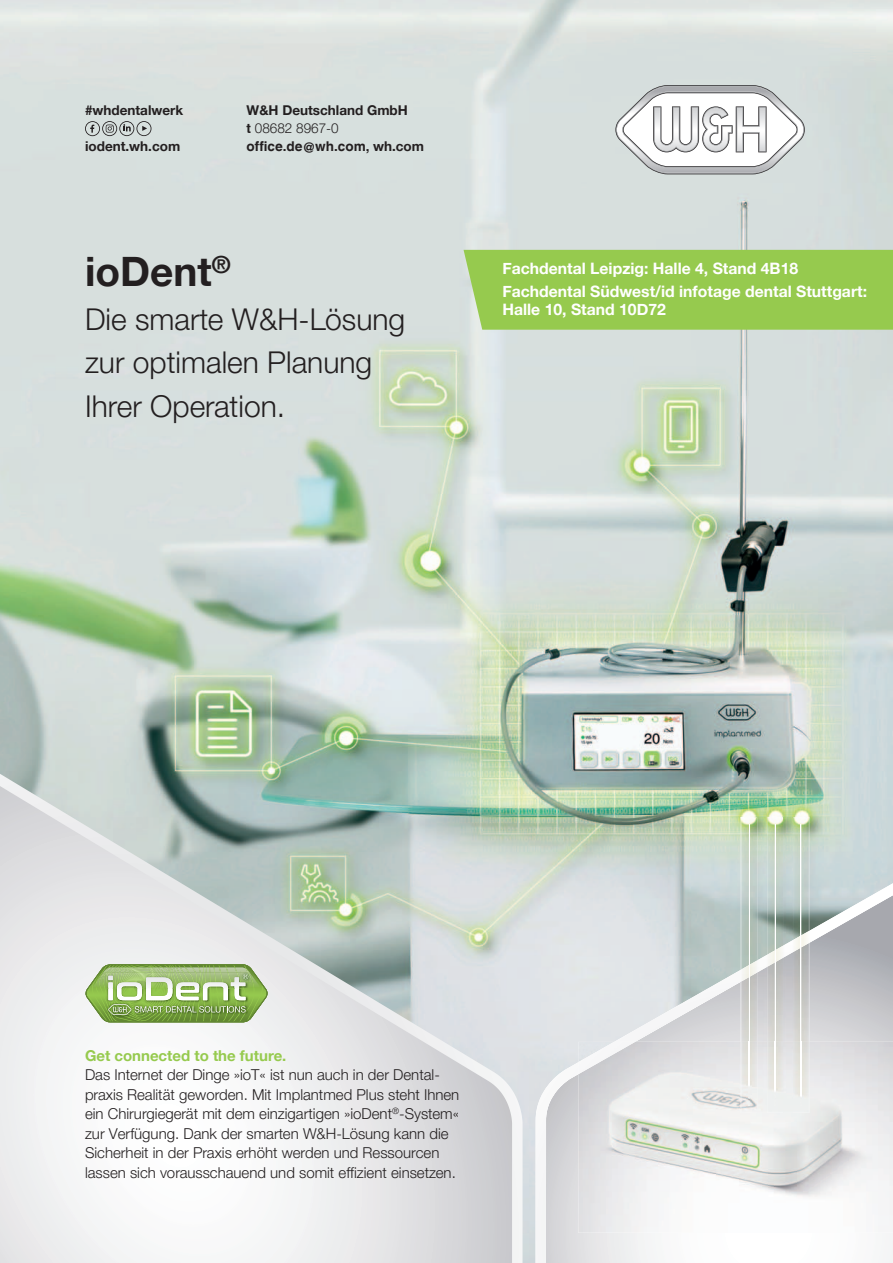
<style>
.page{position:relative;width:893px;height:1263px;background:#fff}
.page>*{position:absolute;margin:0;border:0;box-sizing:border-box;transform-origin:0 0}
.t1{font:700 40.5px "Helvetica Neue World 75";color:#231f20}
.t2{font:30px/43.5px "Helvetica Neue World 45 Lt";color:#231f20}
.t3{font:700 15.75px/22.2px "Helvetica Neue";color:#fff}
.t4{font:15px/19.5px "Helvetica Neue World 45 Lt";color:#231f20}
.t5{font:700 15px "Helvetica Neue World 75";color:#96ca4e}
.t6{font:700 13.5px "Helvetica Neue World 75";color:#231f20}
.t7{font:700 13.5px "Helvetica World";color:#231f20}
.t8{font:13.5px "Helvetica Neue World 45 Lt";color:#231f20}
.s1{font-family:"Helvetica World";font-weight:700}
.s2{font-family:"Helvetica Neue World 75"}
</style>
<div class="page">
<img style="left:0;top:0;width:893px;height:1263px">
<svg style="left:0;top:749px;width:528px;height:514px"></svg>
<svg style="left:535px;top:883px;width:358px;height:380px"></svg>
<svg style="left:615px;top:85px;width:190px;height:89px"></svg>
<img style="left:740px;top:817px;width:70px;height:114px">
<img style="left:740px;top:982px;width:70px;height:60px">
<img style="left:740px;top:931px;width:70px;height:51px">
<img style="left:741px;top:817px;width:16px;height:143px">
<img style="left:741px;top:981px;width:16px;height:61px">
<img style="left:741px;top:960px;width:16px;height:21px">
<hr style="left:749px;top:824px;width:1px;height:282px;background:#fff">
<img style="left:767px;top:817px;width:16px;height:129px">
<img style="left:767px;top:967px;width:16px;height:75px">
<img style="left:767px;top:946px;width:16px;height:21px">
<hr style="left:775px;top:824px;width:1px;height:282px;background:#fff">
<img style="left:793px;top:817px;width:16px;height:114px">
<img style="left:793px;top:952px;width:16px;height:90px">
<img style="left:793px;top:931px;width:16px;height:21px">
<hr style="left:801px;top:824px;width:1px;height:282px;background:#fff">
<img style="left:578px;top:1042px;width:315px;height:191px">
<img style="left:578px;top:1042px;width:57px;height:32px">
<img style="left:749px;top:1042px;width:1px;height:64px">
<img style="left:775px;top:1042px;width:1px;height:64px">
<img style="left:801px;top:1042px;width:1px;height:64px">
<svg style="left:84px;top:964px;width:185px;height:58px"></svg>
<svg style="left:85px;top:121px;width:66px;height:15px"></svg>
<div style="left:464px;top:250px;width:429px;height:80px;background:#96ca4e"></div>
<p class="t6" style="left:85px;top:102px;width:100px">#whdentalwerk</p>
<p class="t6" style="left:85px;top:138px;width:97px">iodent.wh.com</p>
<p class="t6" style="left:247px;top:102px;width:163px">W&amp;H Deutschland GmbH</p>
<p class="t8" style="left:247px;top:123px;width:94px"><span class="s1">t</span> 08682 8967-0</p>
<p class="t7" style="left:247px;top:141px;width:179px">office.de@wh.com, <span class="s2">wh.com</span></p>
<h1 class="t1" style="left:85px;top:248px;width:147px">ioDent<sup>®</sup></h1>
<h2 class="t2" style="left:85px;top:300px;width:322px">Die smarte W&amp;H-Lösung zur optimalen Planung<br>Ihrer Operation.</h2>
<p class="t3" style="left:502px;top:259px;width:366px">Fachdental Leipzig: Halle 4, Stand 4B18<br>Fachdental Südwest/id infotage dental Stuttgart:</p>
<p class="t3" style="left:502px;top:299px;width:165px">Halle 10, Stand 10D72</p>
<p class="t5" style="left:85px;top:1047px;width:203px">Get connected to the future.</p>
<p class="t4" style="left:85px;top:1067px;width:376px">Das Internet der Dinge »ioT« ist nun auch in der Dental&shy;praxis Realität geworden. Mit Implantmed Plus steht Ihnen ein Chirurgiegerät mit dem einzigartigen »ioDent<sup>®</sup>-System« zur Verfügung. Dank der smarten W&amp;H-Lösung kann die Sicherheit in der Praxis erhöht werden und Ressourcen lassen sich vorausschauend und somit effizient einsetzen.</p>
</div>
